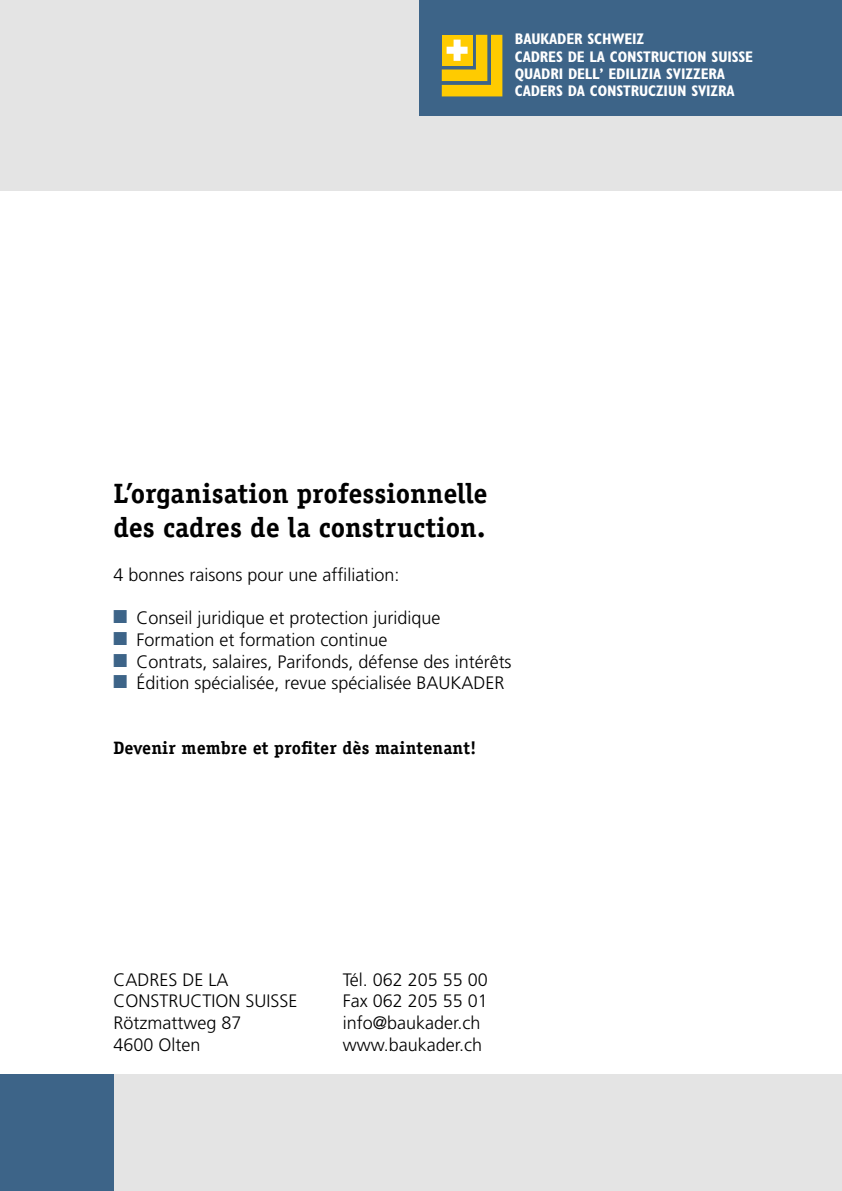
<style>
.page{position:relative;width:842px;height:1191px;background:#fff}
.page>*{position:absolute;margin:0;border:0;box-sizing:border-box;transform-origin:0 0}
.t1{font:700 28px/33.6px "Officina Serif Std";color:#000}
.t2{font:300 18px/21.6px "Frutiger LT Std";color:#000}
.t3{font:700 18px "Officina Serif Std";letter-spacing:.01em;color:#000}
.t4{font:700 condensed 15.4px/17.2px "Gill Sans Std";letter-spacing:-.01em;color:#fff}
.s1{font-family:"Monotype Sorts";font-weight:400;color:#3d6488}
</style>
<div class="page">
<div style="left:0;top:1074px;width:842px;height:117px;background:#e4e4e4"></div>
<div style="left:0;top:0;width:842px;height:190px;background:#e4e4e4"></div>
<div style="left:420px;top:0;width:422px;height:115px;background:#3d6488"></div>
<svg style="left:442px;top:35px;width:60px;height:61px;background:#e0be26"></svg>
<div style="left:0;top:1074px;width:113px;height:117px;background:#3d6488"></div>
<p class="t4" style="left:515px;top:30px;width:240px">BAUKADER SCHWEIZ<br>CADRES DE LA CONSTRUCTION SUISSE<br>QUADRI DELL’ EDILIZIA SVIZZERA<br>CADERS DA CONSTRUCZIUN SVIZRA</p>
<h1 class="t1" style="left:113px;top:476px;width:376px">L’organisation professionnelle des cadres de la construction.</h1>
<p class="t2" style="left:113px;top:564px;width:288px">4 bonnes raisons pour une affiliation:</p>
<p class="t2" style="left:113px;top:608px;width:400px"><span class="s1">N</span> Conseil juridique et protection juridique<br><span class="s1">N</span> Formation et formation continue<br><span class="s1">N</span> Contrats, salaires, Parifonds, défense des intérêts <span class="s1">N</span> Édition spécialisée, revue spécialisée BAUKADER</p>
<p class="t3" style="left:113px;top:737px;width:365px">Devenir membre et profiter dès maintenant!</p>
<p class="t2" style="left:113px;top:969px;width:186px">CADRES DE LA<br>CONSTRUCTION SUISSE<br>Rötzmattweg 87<br>4600 Olten</p>
<p class="t2" style="left:343px;top:969px;width:147px">Tél. 062 205 55 00<br>Fax 062 205 55 01 info@baukader.ch www.baukader.ch</p>
</div>
